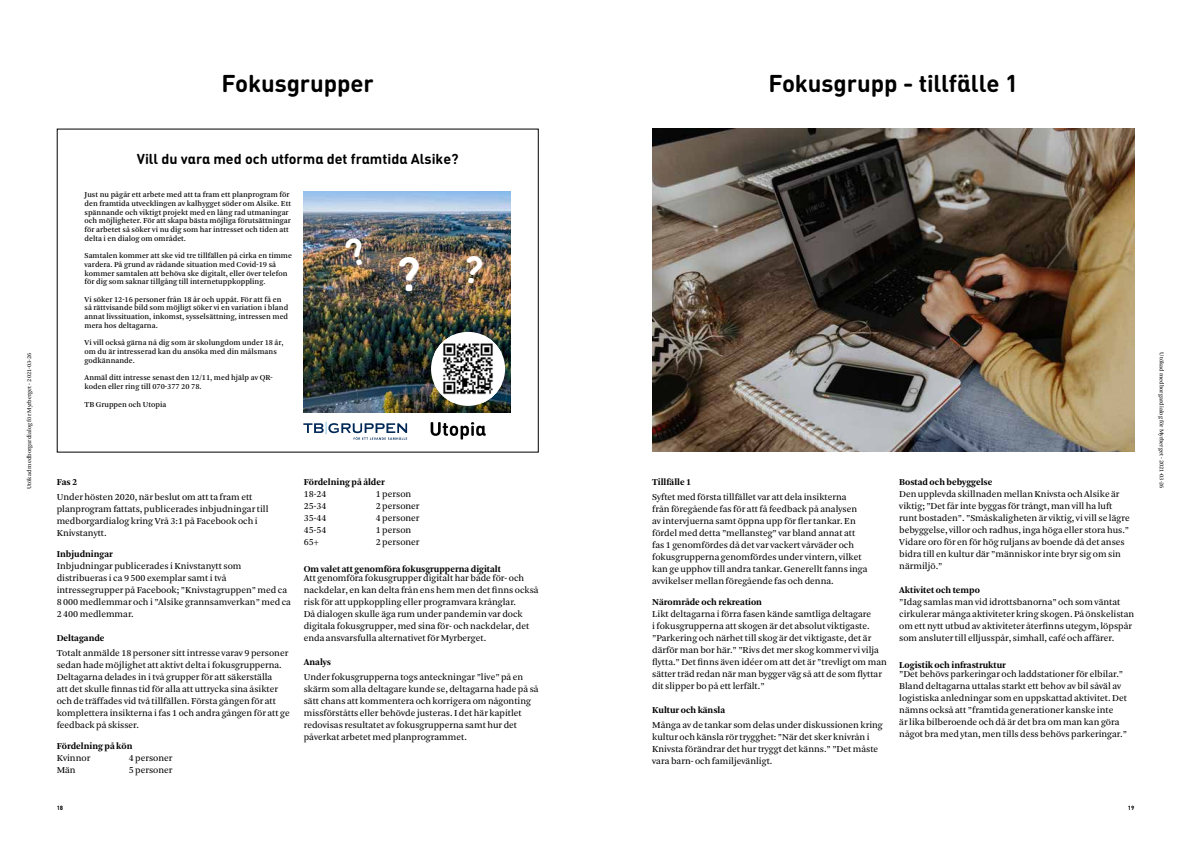
<style>
.page{position:relative;width:1191px;height:842px;background:#fff}
.page>*{position:absolute;margin:0;border:0;box-sizing:border-box;transform-origin:0 0}
.t1{font:700 47.5px "Dutopia";color:#fff}
.t2{font:700 24px "Dutopia";letter-spacing:-.005em;color:#000}
.t3{font:700 14.2px "Dutopia";color:#000}
.t4{font:9.5px/12px "Arnhem Blond";color:#000}
.t5{font:700 9.5px "Arnhem";color:#000}
.t6{font:7.9px/8.7px "Arnhem";color:#000}
.t7{font:6px "Arnhem Blond";color:#000}
.t8{font:700 6px "Dutopia";color:#000}
</style>
<div class="page">
<img style="left:652px;top:129px;width:482px;height:323px">
<img style="left:303px;top:192px;width:208px;height:220px">
<svg style="left:303px;top:422px;width:104px;height:18px"></svg>
<svg style="left:430px;top:422px;width:56px;height:18px"></svg>
<div style="left:431px;top:332px;width:74px;height:74px;background:#fff;border-radius:50%"></div>
<img style="left:434px;top:335px;width:67px;height:68px">
<svg style="left:344px;top:237px;width:23px;height:31px"></svg>
<svg style="left:463px;top:255px;width:20px;height:30px"></svg>
<h2 class="t2" style="left:221px;top:67px;width:154px">Fokusgrupper</h2>
<h3 class="t3" style="left:137px;top:150px;width:323px">Vill du vara med och utforma det framtida Alsike?</h3>
<h2 class="t2" style="left:768px;top:67px;width:251px">Fokusgrupp - tillfälle 1</h2>
<p class="t6" style="left:85px;top:190px;width:208px">Just nu pågår ett arbete med att ta fram ett planprogram för den framtida utvecklingen av kalhygget söder om Alsike. Ett spännande och viktigt projekt med en lång rad utmaningar och möjligheter. För att skapa bästa möjliga förutsättningar för arbetet så söker vi nu dig som har intresset och tiden att delta i en dialog om området.</p>
<p class="t6" style="left:85px;top:251px;width:209px">Samtalen kommer att ske vid tre tillfällen på cirka en timme vardera. På grund av rådande situation med Covid-19 så kommer samtalen att behöva ske digitalt, eller över telefon för dig som saknar tillgång till internetuppkoppling.</p>
<p class="t6" style="left:85px;top:295px;width:205px">Vi söker 12-16 personer från 18 år och uppåt. För att få en så rättvisande bild som möjligt söker vi en variation i bland annat livssituation, inkomst, sysselsättning, intressen med mera hos deltagarna.</p>
<p class="t6" style="left:85px;top:338px;width:201px">Vi vill också gärna nå dig som är skolungdom under 18 år, om du är intresserad kan du ansöka med din målsmans godkännande.</p>
<p class="t6" style="left:85px;top:373px;width:190px">Anmäl ditt intresse senast den 12/11, med hjälp av QR&shy;koden eller ring till 070-377 20 78.</p>
<p class="t6" style="left:85px;top:400px;width:83px">TB Gruppen och Utopia</p>
<h1 class="t1" style="left:396px;top:242px;width:26px">?</h1>
<p class="t7" style="left:26px;top:489px;width:138px;rotate:-90deg">Utökad medborgardialog för Myrberget - 2021-03-26</p>
<p class="t7" style="left:1165px;top:352px;width:138px;rotate:90deg">Utökad medborgardialog för Myrberget - 2021-03-26</p>
<p class="t5" style="left:652px;top:476px;width:41px">Tillfälle 1</p>
<p class="t4" style="left:652px;top:491px;width:217px">Syftet med första tillfället var att dela insikterna<br>från föregående fas för att få feedback på analysen av intervjuerna samt öppna upp för fler tankar. En fördel med detta ”mellansteg” var bland annat att fas 1 genomfördes då det var vackert vårväder och fokusgrupperna genomfördes under vintern, vilket kan ge upphov till andra tankar. Generellt fanns inga avvikelser mellan föregående fas och denna.</p>
<p class="t5" style="left:652px;top:596px;width:111px">Närområde och rekreation</p>
<p class="t4" style="left:652px;top:608px;width:236px">Likt deltagarna i förra fasen kände samtliga deltagare<br>i fokusgrupperna att skogen är det absolut viktigaste. ”Parkering och närhet till skog är det viktigaste, det är därför man bor här.” ”Rivs det mer skog kommer vi vilja flytta.” Det finns även idéer om att det är ”trevligt om man sätter träd redan när man bygger väg så att de som flyttar dit slipper bo på ett lerfält.”</p>
<p class="t5" style="left:652px;top:704px;width:74px">Kultur och känsla</p>
<p class="t4" style="left:652px;top:719px;width:232px">Många av de tankar som delas under diskussionen kring kultur och känsla rör trygghet: ”När det sker knivrån i Knivsta förändrar det hur tryggt det känns.” ”Det måste vara barn- och familjevänligt.</p>
<p class="t5" style="left:304px;top:476px;width:83px">Fördelning på ålder</p>
<p class="t4" style="left:304px;top:488px;width:24px">18-24</p>
<p class="t4" style="left:376px;top:488px;width:37px">1 person</p>
<p class="t4" style="left:304px;top:500px;width:24px">25-34</p>
<p class="t4" style="left:376px;top:500px;width:45px">2 personer</p>
<p class="t4" style="left:304px;top:512px;width:24px">35-44</p>
<p class="t4" style="left:376px;top:512px;width:45px">4 personer</p>
<p class="t4" style="left:304px;top:524px;width:24px">45-54</p>
<p class="t4" style="left:376px;top:524px;width:37px">1 person</p>
<p class="t4" style="left:304px;top:536px;width:17px">65+</p>
<p class="t4" style="left:376px;top:536px;width:45px">2 personer</p>
<p class="t5" style="left:304px;top:563px;width:199px">Om valet att genomföra fokusgrupperna digitalt</p>
<p class="t4" style="left:304px;top:572px;width:236px">Att genomföra fokusgrupper digitalt har både för- och nackdelar, en kan delta från ens hem men det finns också risk för att uppkoppling eller programvara krånglar.<br>Då dialogen skulle äga rum under pandemin var dock digitala fokusgrupper, med sina för- och nackdelar, det enda ansvarsfulla alternativet för Myrberget.</p>
<p class="t5" style="left:304px;top:656px;width:29px">Analys</p>
<p class="t4" style="left:304px;top:671px;width:236px">Under fokusgrupperna togs anteckningar ”live” på en skärm som alla deltagare kunde se, deltagarna hade på så sätt chans att kommentera och korrigera om någonting missförståtts eller behövde justeras. I det här kapitlet redovisas resultatet av fokusgrupperna samt hur det påverkat arbetet med planprogrammet.</p>
<p class="t5" style="left:899px;top:476px;width:95px">Bostad och bebyggelse</p>
<p class="t4" style="left:899px;top:488px;width:232px">Den upplevda skillnaden mellan Knivsta och Alsike är viktig; ”Det får inte byggas för trångt, man vill ha luft runt bostaden”. ”Småskaligheten är viktig, vi vill se lägre bebyggelse, villor och radhus, inga höga eller stora hus.” Vidare oro för en för hög ruljans av boende då det anses bidra till en kultur där ”människor inte bryr sig om sin närmiljö.”</p>
<p class="t5" style="left:899px;top:584px;width:82px">Aktivitet och tempo</p>
<p class="t4" style="left:899px;top:596px;width:236px">”Idag samlas man vid idrottsbanorna” och som väntat cirkulerar många aktiviteter kring skogen. På önskelistan om ett nytt utbud av aktiviteter återfinns utegym, löpspår som ansluter till elljusspår, simhall, café och affärer.</p>
<p class="t5" style="left:899px;top:659px;width:108px">Logistik och infrastruktur</p>
<p class="t4" style="left:899px;top:668px;width:229px">”Det behövs parkeringar och laddstationer för elbilar.” Bland deltagarna uttalas starkt ett behov av bil såväl av logistiska anledningar som en uppskattad aktivitet. Det nämns också att ”framtida generationer kanske inte<br>är lika bilberoende och då är det bra om man kan göra något bra med ytan, men tills dess behövs parkeringar.”</p>
<p class="t5" style="left:57px;top:476px;width:22px">Fas 2</p>
<p class="t4" style="left:57px;top:491px;width:213px">Under hösten 2020, när beslut om att ta fram ett planprogram fattats, publicerades inbjudningar till medborgardialog kring Vrå 3:1 på Facebook och i Knivstanytt.</p>
<p class="t5" style="left:57px;top:548px;width:58px">Inbjudningar</p>
<p class="t4" style="left:57px;top:560px;width:236px">Inbjudningar publicerades i Knivstanytt som distribueras i ca 9 500 exemplar samt i två intressegrupper på Facebook; ”Knivstagruppen” med ca 8 000 medlemmar och i ”Alsike grannsamverkan” med ca 2 400 medlemmar.</p>
<p class="t5" style="left:57px;top:632px;width:49px">Deltagande</p>
<p class="t4" style="left:57px;top:647px;width:235px">Totalt anmälde 18 personer sitt intresse varav 9 personer sedan hade möjlighet att aktivt delta i fokusgrupperna.<br>Deltagarna delades in i två grupper för att säkerställa<br>att det skulle finnas tid för alla att uttrycka sina åsikter och de träffades vid två tillfällen. Första gången för att komplettera insikterna i fas 1 och andra gången för att ge feedback på skisser.</p>
<p class="t5" style="left:57px;top:740px;width:77px">Fördelning på kön</p>
<p class="t4" style="left:57px;top:752px;width:35px">Kvinnor</p>
<p class="t4" style="left:129px;top:752px;width:45px">4 personer</p>
<p class="t4" style="left:57px;top:764px;width:21px">Män</p>
<p class="t4" style="left:129px;top:764px;width:45px">5 personer</p>
<p class="t8" style="left:57px;top:803px;width:8px">18</p>
<p class="t8" style="left:1127px;top:803px;width:8px">19</p>
</div>
